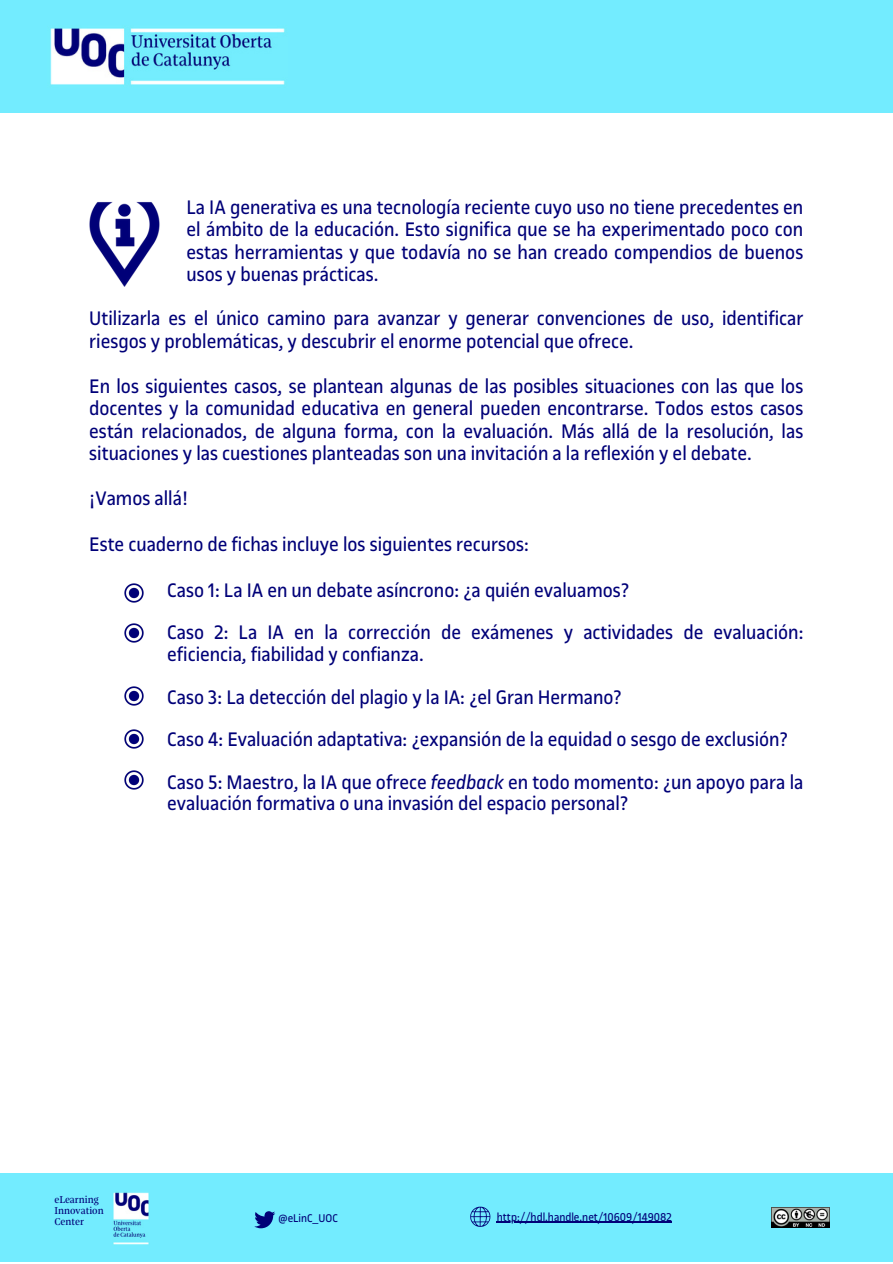
<style>
.page{position:relative;width:893px;height:1264px;background:#fff}
.page>*{position:absolute;margin:0;border:0;box-sizing:border-box;transform-origin:0 0}
.t1{font:21px/22.5px "UOC Sans";color:#000078}
.t2{font:12.15px "UOC Sans";color:#010178}
.t3{font:12px "UOC Sans";color:#010178}
.t4{font:10.65px "UOC Serif";color:#010178}
.s1{font-style:italic}
</style>
<div class="page">
<div style="left:0;top:0;width:892px;height:112px;background:#73ecff"></div>
<img style="left:50px;top:28px;width:235px;height:57px">
<img style="left:124px;top:583px;width:20px;height:20px">
<img style="left:124px;top:623px;width:20px;height:20px">
<img style="left:124px;top:686px;width:20px;height:20px">
<img style="left:124px;top:729px;width:20px;height:20px">
<img style="left:124px;top:770px;width:20px;height:20px">
<img style="left:89px;top:202px;width:71px;height:85px">
<div style="left:1px;top:1173px;width:891px;height:89px;background:#73ecff"></div>
<img style="left:113px;top:1192px;width:36px;height:52px">
<svg style="left:254px;top:1211px;width:21px;height:17px"></svg>
<svg style="left:470px;top:1206px;width:20px;height:20px"></svg>
<img style="left:771px;top:1207px;width:58px;height:20px">
<hr style="left:497px;top:1221px;width:175px;height:1px;background:#010178">
<p class="t1" style="left:186px;top:196px;width:618px;text-align:justify">La IA generativa es una tecnología reciente cuyo uso no tiene precedentes en el ámbito de la educación. Esto significa que se ha experimentado poco con estas herramientas y que todavía no se han creado compendios de buenos usos y buenas prácticas.</p>
<p class="t1" style="left:89px;top:308px;width:715px">Utilizarla es el único camino para avanzar y generar convenciones de uso, identificar riesgos y problemáticas, y descubrir el enorme potencial que ofrece.</p>
<p class="t1" style="left:89px;top:376px;width:715px;text-align:justify">En los siguientes casos, se plantean algunas de las posibles situaciones con las que los docentes y la comunidad educativa en general pueden encontrarse. Todos estos casos están relacionados, de alguna forma, con la evaluación. Más allá de la resolución, las situaciones y las cuestiones planteadas son una invitación a la reflexión y el debate.</p>
<p class="t1" style="left:89px;top:488px;width:100px">¡Vamos allá!</p>
<p class="t1" style="left:89px;top:533px;width:441px">Este cuaderno de fichas incluye los siguientes recursos:</p>
<p class="t1" style="left:167px;top:579px;width:463px">Caso 1: La IA en un debate asíncrono: ¿a quién evaluamos?</p>
<p class="t1" style="left:167px;top:623px;width:637px;line-height:21.3px">Caso 2: La IA en la corrección de exámenes y actividades de evaluación: eficiencia, fiabilidad y confianza.</p>
<p class="t1" style="left:167px;top:686px;width:456px">Caso 3: La detección del plagio y la IA: ¿el Gran Hermano?</p>
<p class="t1" style="left:167px;top:729px;width:622px">Caso 4: Evaluación adaptativa: ¿expansión de la equidad o sesgo de exclusión?</p>
<p class="t1" style="left:167px;top:772px;width:637px;line-height:21.3px">Caso 5: Maestro, la IA que ofrece <span class="s1">feedback</span> en todo momento: ¿un apoyo para la evaluación formativa o una invasión del espacio personal?</p>
<p class="t4" style="left:54px;top:1193px;width:46px">eLearning</p>
<p class="t4" style="left:54px;top:1204px;width:51px">Innovation</p>
<p class="t4" style="left:54px;top:1215px;width:31px">Center</p>
<p class="t3" style="left:278px;top:1212px;width:61px">@eLinC_UOC</p>
<p class="t2" style="left:497px;top:1211px;width:176px">http://hdl.handle.net/10609/149082</p>
</div>
